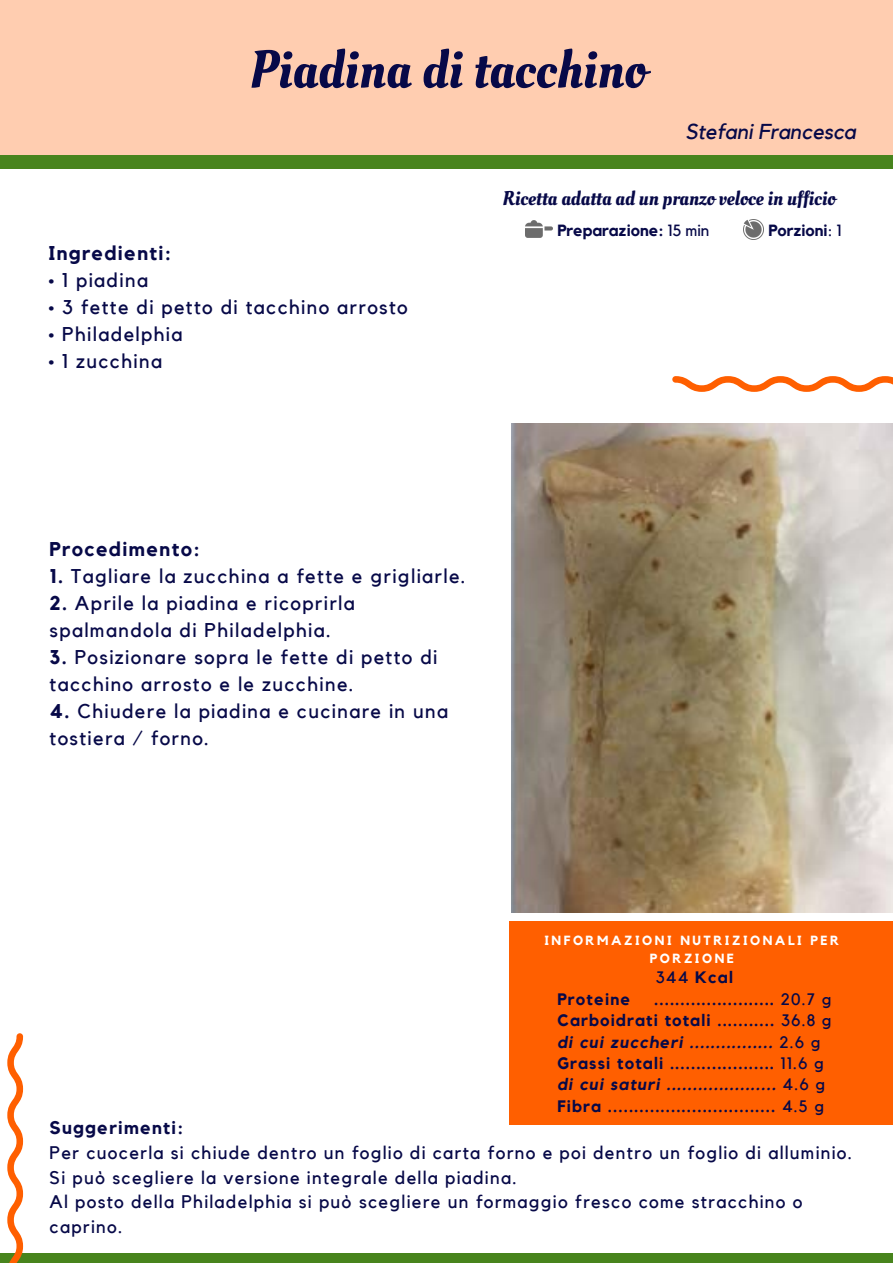
<style>
.page{position:relative;width:893px;height:1263px;background:#fff}
.page>*{position:absolute;margin:0;border:0;box-sizing:border-box;transform-origin:0 0}
.t1{font:52.95px "Oleo Script";color:#070948}
.t2{font:italic 21.45px "Kollektif";color:#070948}
.t3{font:19.8px/27px "Kollektif";letter-spacing:.07em;color:#070948}
.t4{font:19.8px "Oleo Script";color:#070948}
.t5{font:700 19.8px "Kollektif";letter-spacing:.07em;color:#070948}
.t6{font:18.15px/24.8px "Kollektif";letter-spacing:.07em;color:#070948}
.t7{font:700 18.15px "Kollektif";letter-spacing:.07em;color:#070948}
.t8{font:700 16.5px/21.5px "Kollektif";letter-spacing:.07em;color:#070948}
.t9{font:700 16.2px "Kollektif";color:#070948}
.t10{font:700 13.2px/18px "Kollektif";letter-spacing:.19em;color:#fff;text-align:center}
.s1{font-weight:700}
.s2{font-weight:400}
.s3{font-style:italic}
</style>
<div class="page">
<div style="left:0;top:0;width:893px;height:157px;background:#ffcdb0"></div>
<div style="left:509px;top:921px;width:384px;height:204px;background:#ff5f00"></div>
<div style="left:0;top:156px;width:893px;height:13px;background:#48841d"></div>
<div style="left:0;top:1253px;width:893px;height:10px;background:#48841d"></div>
<svg style="left:672px;top:376px;width:221px;height:16px"></svg>
<svg style="left:7px;top:1033px;width:16px;height:230px"></svg>
<img style="left:526px;top:220px;width:27px;height:18px">
<img style="left:743px;top:220px;width:20px;height:20px">
<img style="left:511px;top:423px;width:382px;height:489px">
<h1 class="t1" style="left:249px;top:34px;width:398px">Piadina di tacchino</h1>
<p class="t2" style="left:685px;top:121px;width:172px">Stefani Francesca</p>
<p class="t4" style="left:502px;top:185px;width:335px">Ricetta adatta ad un pranzo veloce in ufficio</p>
<p class="t5" style="left:48px;top:244px;width:124px">Ingredienti:</p>
<p class="t3" style="left:48px;top:268px;width:101px">• 1 piadina</p>
<p class="t3" style="left:48px;top:295px;width:361px">• 3 fette di petto di tacchino arrosto</p>
<p class="t3" style="left:48px;top:322px;width:135px">• Philadelphia</p>
<p class="t3" style="left:48px;top:349px;width:115px">• 1 zucchina</p>
<p class="t5" style="left:50px;top:540px;width:152px">Procedimento:</p>
<p class="t3" style="left:50px;top:564px;width:418px"><span class="s1">1.</span> Tagliare la zucchina a fette e grigliarle.</p>
<p class="t3" style="left:50px;top:591px;width:307px"><span class="s1">2.</span> Aprile la piadina e ricoprirla spalmandola di Philadelphia.</p>
<p class="t3" style="left:50px;top:645px;width:389px"><span class="s1">3.</span> Posizionare sopra le fette di petto di tacchino arrosto e le zucchine.</p>
<p class="t3" style="left:50px;top:699px;width:400px"><span class="s1">4.</span> Chiudere la piadina e cucinare in una tostiera / forno.</p>
<p class="t9" style="left:557px;top:223px;width:154px">Preparazione: <span class="s2">15 min</span></p>
<p class="t9" style="left:768px;top:223px;width:75px">Porzioni<span class="s2">: 1</span></p>
<p class="t10" style="left:544px;top:932px;width:296px">INFORMAZIONI NUTRIZIONALI PER<br>PORZIONE</p>
<p class="t8" style="left:656px;top:968px;width:78px"><span class="s2">344</span> Kcal</p>
<p class="t8" style="left:557px;top:989px;width:276px;text-indent:97px">....................... <span class="s2">20.7 g </span>Carboidrati totali ........... <span class="s2">36.8 g </span><span class="s3">di cui zuccheri ................</span> <span class="s2">2.6 g </span>Grassi totali .................... <span class="s2">11.6 g </span><span class="s3">di cui saturi .....................</span> <span class="s2">4.6 g </span>Fibra ................................ <span class="s2">4.5 g</span></p>
<p class="t8" style="left:557px;top:989px;width:74px">Proteine</p>
<p class="t7" style="left:50px;top:1119px;width:135px">Suggerimenti:</p>
<p class="t6" style="left:50px;top:1141px;width:804px">Per cuocerla si chiude dentro un foglio di carta forno e poi dentro un foglio di alluminio.<br>Si può scegliere la versione integrale della piadina.<br>Al posto della Philadelphia si può scegliere un formaggio fresco come stracchino o caprino.</p>
</div>
